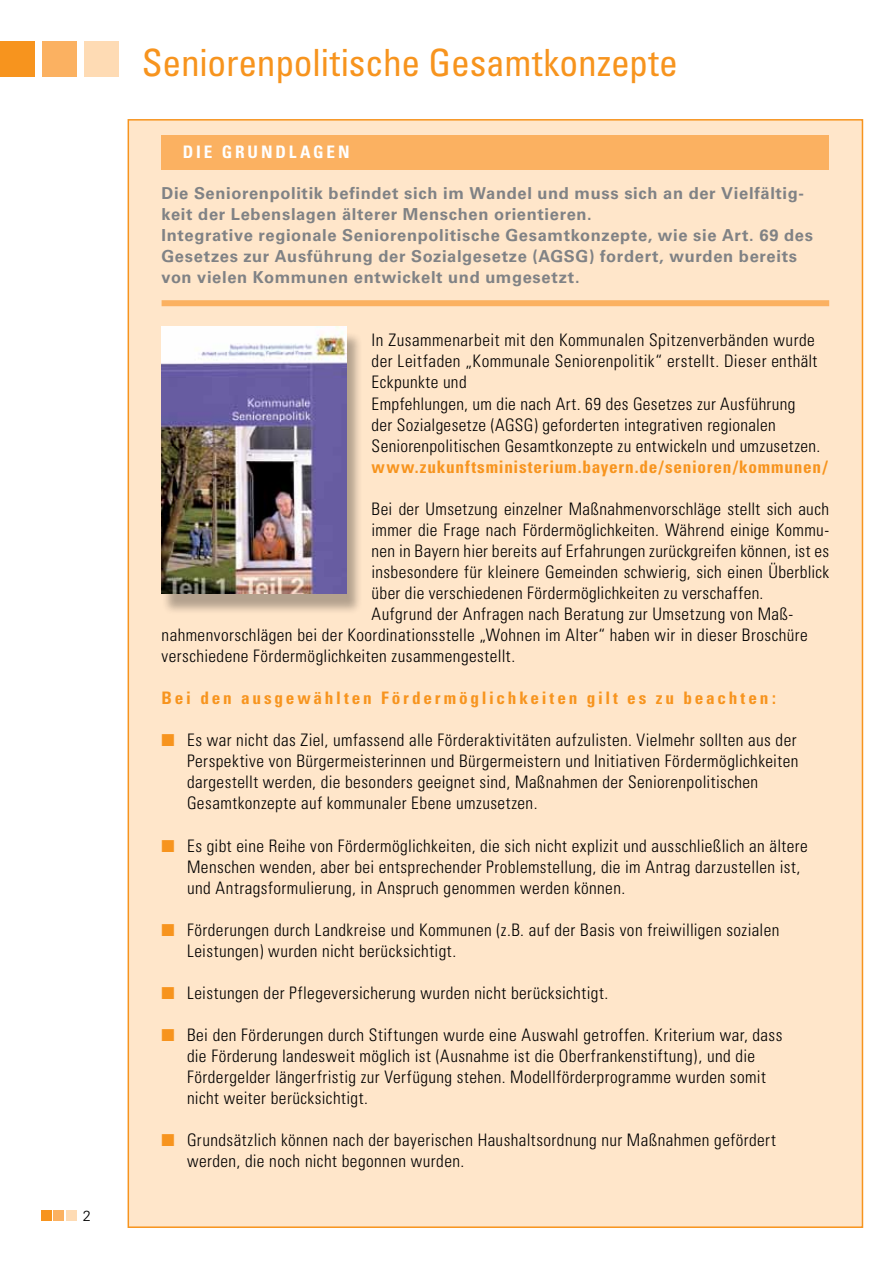
<style>
.page{position:relative;width:893px;height:1263px;background:#fff}
.page>*{position:absolute;margin:0;border:0;box-sizing:border-box;transform-origin:0 0}
.t1{font:condensed 37.5px "Univers";letter-spacing:-.01em;color:#f7941e}
.t2{font:300 condensed 17.25px/21px "Univers";letter-spacing:.025em;color:#000}
.t3{font:700 condensed 17.25px "Univers";letter-spacing:.155em;color:#f7941e}
.t4{font:700 condensed 17.25px "Univers";letter-spacing:.04em;color:#f7941e}
.t5{font:700 condensed 17.25px "Univers";letter-spacing:.165em;color:#fff}
.t6{font:700 16.5px/21px "Univers";letter-spacing:.04em;color:#808285}
.t7{font:300 14.55px "Univers";color:#000}
.s1{color:#f7941e}
</style>
<div class="page">
<div style="left:0;top:41px;width:34px;height:35px;background:#f7941e"></div>
<div style="left:42px;top:41px;width:34px;height:35px;background:#fbb161"></div>
<div style="left:84px;top:41px;width:35px;height:35px;background:#fedbb4"></div>
<div style="left:128px;top:119px;width:735px;height:1109px;background:#ffe6ca;border:2px solid #f7941e"></div>
<div style="left:162px;top:136px;width:667px;height:34px;background:#fbb161"></div>
<div style="left:41px;top:1210px;width:10px;height:11px;background:#f7941e"></div>
<div style="left:54px;top:1210px;width:10px;height:11px;background:#fbb161"></div>
<div style="left:66px;top:1210px;width:11px;height:11px;background:#fedbb4"></div>
<div style="left:162px;top:300px;width:667px;height:6px;background:#fbb161"></div>
<div style="left:161px;top:331px;width:202px;height:284px;background:#000;opacity:.3"></div>
<img style="left:161px;top:327px;width:185px;height:266px">
<p class="t7" style="left:83px;top:1207px;width:10px">2</p>
<h1 class="t1" style="left:142px;top:39px;width:538px">Seniorenpolitische Gesamtkonzepte</h1>
<p class="t5" style="left:183px;top:142px;width:168px">Die Grundlagen</p>
<p class="t6" style="left:162px;top:183px;width:653px">Die Seniorenpolitik befindet sich im Wandel und muss sich an der Vielfältig&shy;keit der Lebenslagen älterer Menschen orientieren.<br>Integrative regionale Seniorenpolitische Gesamtkonzepte, wie sie Art. 69 des Gesetzes zur Ausführung der Sozialgesetze (AGSG) fordert, wurden bereits von vielen Kommunen entwickelt und umgesetzt.</p>
<p class="t2" style="left:372px;top:330px;width:450px">In Zusammenarbeit mit den Kommunalen Spitzenverbänden wurde der Leitfaden „Kommunale Seniorenpolitik“ erstellt. Dieser enthält Eckpunkte und<br>Empfehlungen, um die nach Art. 69 des Gesetzes zur Ausführung der Sozialgesetze (AGSG) geforderten integrativen regionalen Seniorenpolitischen Gesamtkonzepte zu entwickeln und umzusetzen.</p>
<p class="t4" style="left:372px;top:456px;width:457px">www.zukunftsministerium.bayern.de/senioren/kommunen/</p>
<p class="t2" style="left:372px;top:498px;width:459px">Bei der Umsetzung einzelner Maßnahmenvorschläge stellt sich auch</p>
<p class="t2" style="left:372px;top:519px;width:459px">immer die Frage nach Fördermöglichkeiten. Während einige Kommu-</p>
<p class="t2" style="left:372px;top:540px;width:459px">nen in Bayern hier bereits auf Erfahrungen zurückgreifen können, ist es</p>
<p class="t2" style="left:372px;top:561px;width:459px">insbesondere für kleinere Gemeinden schwierig, sich einen Überblick</p>
<p class="t2" style="left:372px;top:582px;width:393px">über die verschiedenen Fördermöglichkeiten zu verschaffen.</p>
<p class="t2" style="left:372px;top:603px;width:423px">Aufgrund der Anfragen nach Beratung zur Umsetzung von Maß-</p>
<p class="t2" style="left:162px;top:624px;width:648px">nahmenvorschlägen bei der Koordinationsstelle „Wohnen im Alter“ haben wir in dieser Broschüre</p>
<p class="t2" style="left:162px;top:645px;width:355px">verschiedene Fördermöglichkeiten zusammengestellt.</p>
<p class="t3" style="left:162px;top:687px;width:616px">Bei den ausgewählten Fördermöglichkeiten gilt es zu beachten:</p>
<p class="t2" style="left:187px;top:730px;width:613px;text-indent:-25px"><span class="s1">■</span> Es war nicht das Ziel, umfassend alle Förderaktivitäten aufzulisten. Vielmehr sollten aus der Perspektive von Bürgermeisterinnen und Bürgermeistern und Initiativen Fördermöglichkeiten dargestellt werden, die besonders geeignet sind, Maßnahmen der Seniorenpolitischen Gesamtkonzepte auf kommunaler Ebene umzusetzen.</p>
<p class="t2" style="left:187px;top:835px;width:622px;text-indent:-25px"><span class="s1">■</span> Es gibt eine Reihe von Fördermöglichkeiten, die sich nicht explizit und ausschließlich an ältere<br>Menschen wenden, aber bei entsprechender Problemstellung, die im Antrag darzustellen ist, und Antragsformulierung, in Anspruch genommen werden können.</p>
<p class="t2" style="left:187px;top:919px;width:594px;text-indent:-25px"><span class="s1">■</span> Förderungen durch Landkreise und Kommunen (z.B. auf der Basis von freiwilligen sozialen<br>Leistungen) wurden nicht berücksichtigt.</p>
<p class="t2" style="left:162px;top:982px;width:448px"><span class="s1">■</span> Leistungen der Pflegeversicherung wurden nicht berücksichtigt.</p>
<p class="t2" style="left:187px;top:1024px;width:597px;text-indent:-25px"><span class="s1">■</span> Bei den Förderungen durch Stiftungen wurde eine Auswahl getroffen. Kriterium war, dass die Förderung landesweit möglich ist (Ausnahme ist die Oberfrankenstiftung), und die Fördergelder längerfristig zur Verfügung stehen. Modellförderprogramme wurden somit nicht weiter berücksichtigt.</p>
<p class="t2" style="left:187px;top:1129px;width:590px;text-indent:-25px"><span class="s1">■</span> Grundsätzlich können nach der bayerischen Haushaltsordnung nur Maßnahmen gefördert werden, die noch nicht begonnen wurden.</p>
</div>
